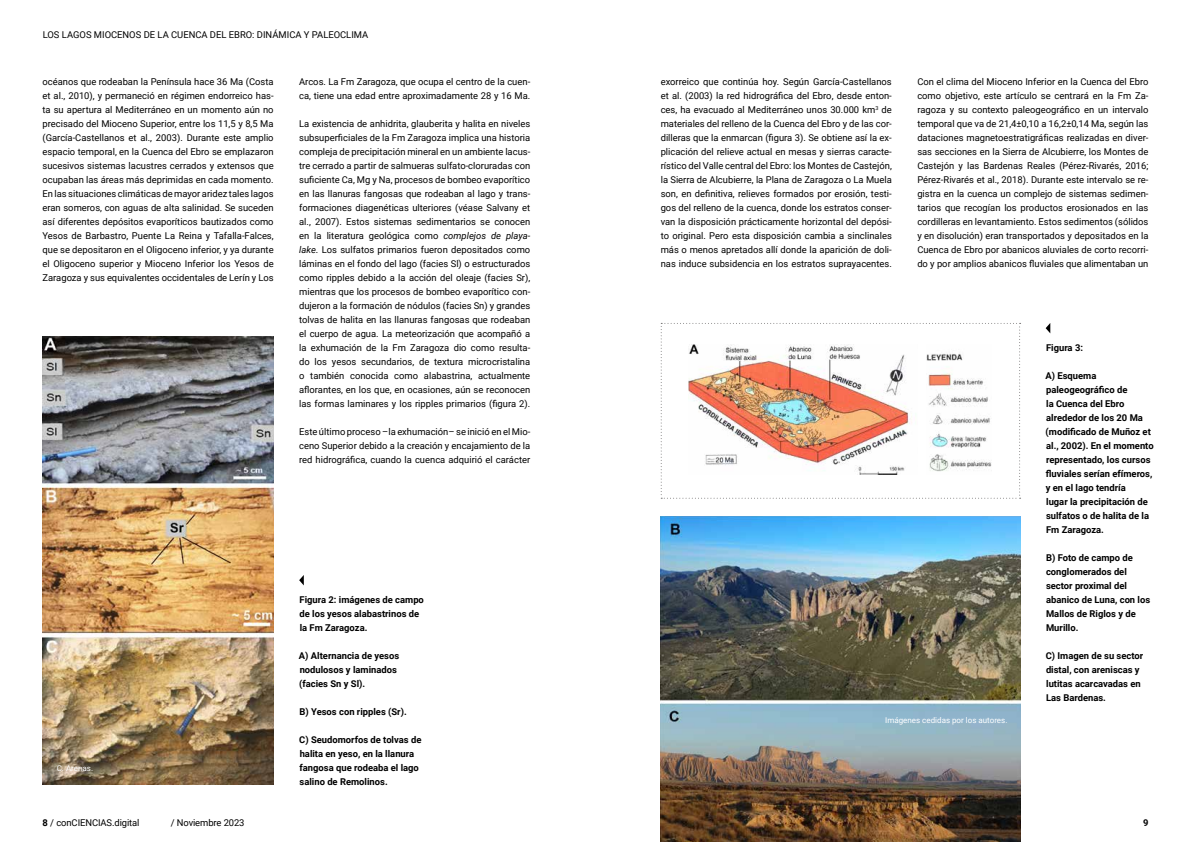
<style>
.page{position:relative;width:1191px;height:842px;background:#fff}
.page>*{position:absolute;margin:0;border:0;box-sizing:border-box;transform-origin:0 0}
.t1{font:9.4px/14px "Roboto";color:#000;text-align:justify}
.t2{font:700 9.4px/14px "Roboto";color:#000}
.t3{font:8px "Roboto";color:#fff}
.s1{font-style:italic}
.s2{font-weight:700}
</style>
<div class="page">
<img style="left:43px;top:337px;width:230px;height:448px">
<svg style="left:299px;top:575px;width:5px;height:10px"></svg>
<img style="left:660px;top:516px;width:360px;height:326px">
<svg style="left:660px;top:323px;width:360px;height:176px"></svg>
<svg style="left:1045px;top:323px;width:5px;height:10px"></svg>
<p class="t1" style="left:43px;top:28px;width:327px">LOS LAGOS MIOCENOS DE LA CUENCA DEL EBRO: DINÁMICA Y PALEOCLIMA</p>
<p class="t1" style="left:43px;top:74px;width:233px">océanos que rodeaban la Península hace 36 Ma (Costa et al., 2010), y permaneció en régimen endorreico has&shy;ta su apertura al Mediterráneo en un momento aún no precisado del Mioceno Superior, entre los 11,5 y 8,5 Ma (García-Castellanos et al., 2003). Durante este amplio espacio temporal, en la Cuenca del Ebro se emplazaron sucesivos sistemas lacustres cerrados y extensos que ocupaban las áreas más deprimidas en cada momento.<br>En las situaciones climáticas de mayor aridez tales lagos eran someros, con aguas de alta salinidad. Se suceden así diferentes depósitos evaporíticos bautizados como Yesos de Barbastro, Puente La Reina y Tafalla-Falces, que se depositaron en el Oligoceno inferior, y ya durante el Oligoceno superior y Mioceno Inferior los Yesos de Zaragoza y sus equivalentes occidentales de Lerín y Los</p>
<p class="t1" style="left:299px;top:74px;width:233px">Arcos. La Fm Zaragoza, que ocupa el centro de la cuen&shy;ca, tiene una edad entre aproximadamente 28 y 16 Ma.</p>
<p class="t1" style="left:299px;top:116px;width:233px">La existencia de anhidrita, glauberita y halita en niveles subsuperficiales de la Fm Zaragoza implica una historia compleja de precipitación mineral en un ambiente lacus&shy;tre cerrado a partir de salmueras sulfato-cloruradas con suficiente Ca, Mg y Na, procesos de bombeo evaporítico en las llanuras fangosas que rodeaban al lago y trans&shy;formaciones diagenéticas ulteriores (véase Salvany et al., 2007). Estos sistemas sedimentarios se conocen en la literatura geológica como <span class="s1">complejos de playa&shy;lake</span>. Los sulfatos primarios fueron depositados como láminas en el fondo del lago (facies Sl) o estructurados como ripples debido a la acción del oleaje (facies Sr), mientras que los procesos de bombeo evaporítico con&shy;dujeron a la formación de nódulos (facies Sn) y grandes tolvas de halita en las llanuras fangosas que rodeaban el cuerpo de agua. La meteorización que acompañó a la exhumación de la Fm Zaragoza dio como resulta&shy;do los yesos secundarios, de textura microcristalina o también conocida como alabastrina, actualmente aflorantes, en los que, en ocasiones, aún se reconocen las formas laminares y los ripples primarios (figura 2).</p>
<p class="t1" style="left:299px;top:424px;width:233px">Este último proceso –la exhumación– se inició en el Mio&shy;ceno Superior debido a la creación y encajamiento de la red hidrográfica, cuando la cuenca adquirió el carácter</p>
<p class="t3" style="left:57px;top:762px;width:38px">C. Arenas.</p>
<p class="t2" style="left:299px;top:592px;width:126px">Figura 2: imágenes de campo de los yesos alabastrinos de la Fm Zaragoza.</p>
<p class="t2" style="left:299px;top:648px;width:102px">A) Alternancia de yesos nodulosos y laminados (facies Sn y Sl).</p>
<p class="t2" style="left:299px;top:704px;width:109px">B) Yesos con ripples (Sr).</p>
<p class="t2" style="left:299px;top:732px;width:124px">C) Seudomorfos de tolvas de halita en yeso, en la llanura fangosa que rodeaba el lago salino de Remolinos.</p>
<p class="t1" style="left:660px;top:74px;width:233px">exorreico que continúa hoy. Según García-Castellanos et al. (2003) la red hidrográfica del Ebro, desde enton&shy;ces, ha evacuado al Mediterráneo unos 30.000 km<sup>3</sup> de materiales del relleno de la Cuenca del Ebro y de las cor&shy;dilleras que la enmarcan (figura 3). Se obtiene así la ex&shy;plicación del relieve actual en mesas y sierras caracte&shy;rístico del Valle central del Ebro: los Montes de Castejón, la Sierra de Alcubierre, la Plana de Zaragoza o La Muela son, en definitiva, relieves formados por erosión, testi&shy;gos del relleno de la cuenca, donde los estratos conser&shy;van la disposición prácticamente horizontal del depósi&shy;to original. Pero esta disposición cambia a sinclinales más o menos apretados allí donde la aparición de doli&shy;nas induce subsidencia en los estratos suprayacentes.</p>
<p class="t1" style="left:917px;top:74px;width:233px">Con el clima del Mioceno Inferior en la Cuenca del Ebro como objetivo, este artículo se centrará en la Fm Za&shy;ragoza y su contexto paleogeográfico en un intervalo temporal que va de 21,4±0,10 a 16,2±0,14 Ma, según las dataciones magnetoestratigráficas realizadas en diver&shy;sas secciones en la Sierra de Alcubierre, los Montes de Castejón y las Bardenas Reales (Pérez-Rivarés, 2016; Pérez-Rivarés et al., 2018). Durante este intervalo se re&shy;gistra en la cuenca un complejo de sistemas sedimen&shy;tarios que recogían los productos erosionados en las cordilleras en levantamiento. Estos sedimentos (sólidos y en disolución) eran transportados y depositados en la Cuenca de Ebro por abanicos aluviales de corto recorri&shy;do y por amplios abanicos fluviales que alimentaban un</p>
<p class="t3" style="left:885px;top:715px;width:124px">Imágenes cedidas por los autores.</p>
<p class="t2" style="left:1046px;top:340px;width:38px">Figura 3:</p>
<p class="t2" style="left:1045px;top:368px;width:110px">A) Esquema paleogeográfico de<br>la Cuenca del Ebro alrededor de los 20 Ma (modificado de Muñoz et al., 2002). En el momento representado, los cursos fluviales serían efímeros, y en el lago tendría<br>lugar la precipitación de sulfatos o de halita de la<br>Fm Zaragoza.</p>
<p class="t2" style="left:1046px;top:550px;width:106px">B) Foto de campo de conglomerados del sector proximal del abanico de Luna, con los<br>Mallos de Riglos y de<br>Murillo.</p>
<p class="t2" style="left:1045px;top:648px;width:99px">C) Imagen de su sector distal, con areniscas y lutitas acarcavadas en<br>Las Bardenas.</p>
<p class="t1" style="left:43px;top:816px;width:98px"><span class="s2">8</span> / conCIENCIAS.digital</p>
<p class="t1" style="left:171px;top:816px;width:75px">/ Noviembre 2023</p>
<p class="t2" style="left:1143px;top:816px;width:7px">9</p>
</div>
